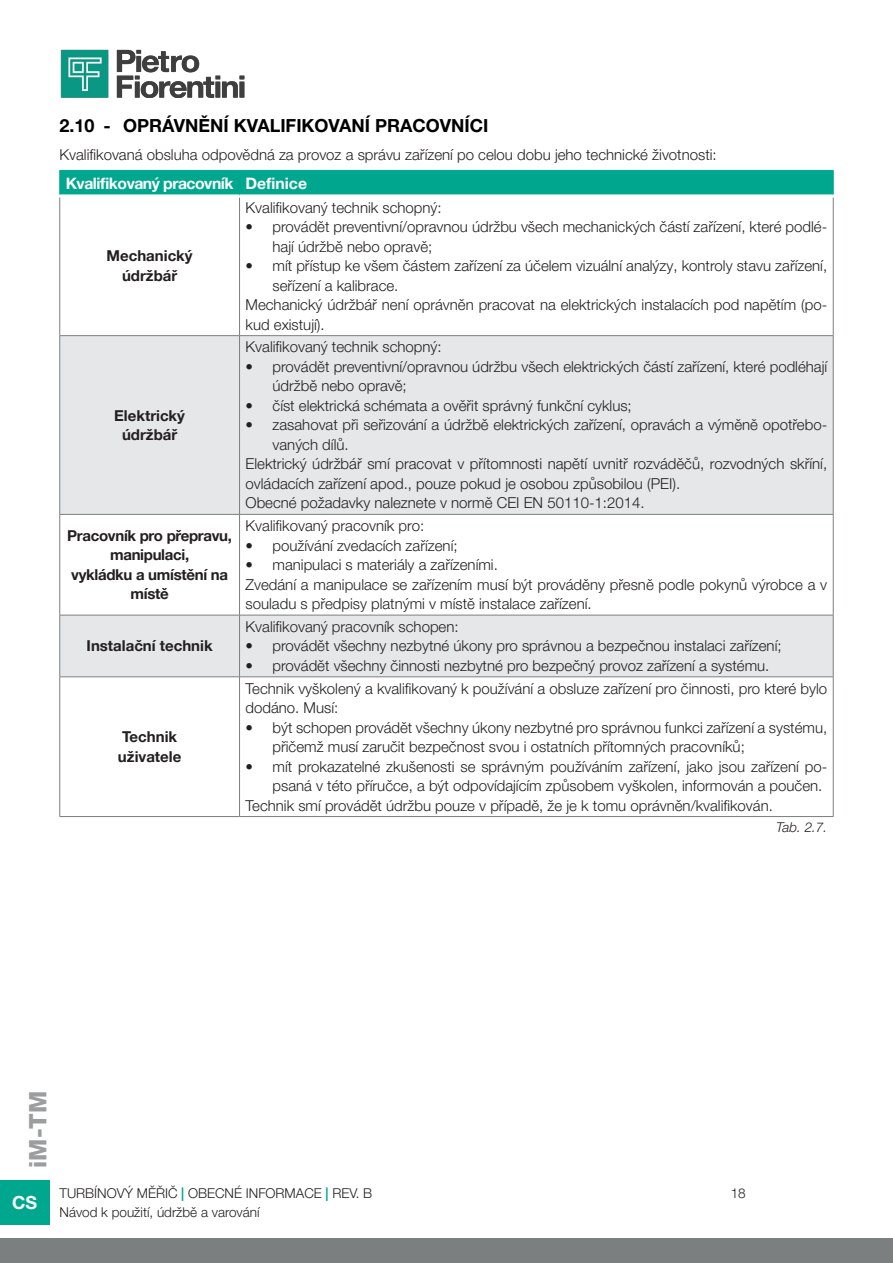
<style>
.page{position:relative;width:893px;height:1263px;background:#fff}
.page>*{position:absolute;margin:0;border:0;box-sizing:border-box;transform-origin:0 0}
.t1{font:800 24px "Helvetica Neue LT Pro";color:#9b9d9e}
.t2{font:700 18px "Helvetica Neue LT Pro";color:#000}
.Helvetica_Neue_LT_Pro_75_Bold_10_5_Centr{font:700 15.75px "Helvetica Neue LT Pro";letter-spacing:-.03em;color:#fff}
.Helvetica_Neue_LT_Pro_75_Bold_10_5_Sx_Bi{font:700 15.75px "Helvetica Neue LT Pro";color:#fff}
.Corpo_Testo_Helvetica_Neue_LT_Pro_45_Lig{font:300 15px/19.5px "Helvetica Neue LT Pro";color:#231f20}
.Helvetica_Neue_LT_Pro_75_Bold_10_Centrat{font:700 15px "Helvetica Neue LT Pro";color:#231f20}
.Helvetica_Neue_LT_Pro_75_Bold_10_Centrat-2{font:700 15px/19.5px "Helvetica Neue LT Pro";letter-spacing:-.02em;color:#231f20;text-align:center}
.t3{font:300 13.5px "Helvetica Neue LT Pro";color:#231f20}
.t4{font:italic 300 13.5px "Helvetica Neue LT Pro";color:#231f20}
.s1{font-weight:700;color:#00a78f}
</style>
<div class="page">
<img style="left:60px;top:49px;width:185px;height:49px">
<div style="left:0;top:1238px;width:893px;height:25px;background:#7c7f80"></div>
<div style="left:0;top:1180px;width:50px;height:45px;background:#00a78f"></div>
<div style="left:60px;top:336px;width:773px;height:178px;background:#e6e7e9"></div>
<svg style="left:60px;top:515px;width:773px;height:301px"></svg>
<hr style="left:59px;top:197px;width:1px;height:138px;background:#7c7f80">
<hr style="left:239px;top:197px;width:1px;height:138px;background:#7c7f80">
<hr style="left:833px;top:197px;width:1px;height:138px;background:#7c7f80">
<hr style="left:60px;top:335px;width:180px;height:1px;background:#7c7f80">
<hr style="left:59px;top:336px;width:1px;height:178px;background:#7c7f80">
<hr style="left:240px;top:335px;width:593px;height:1px;background:#7c7f80">
<hr style="left:239px;top:336px;width:1px;height:178px;background:#7c7f80">
<hr style="left:833px;top:336px;width:1px;height:178px;background:#7c7f80">
<hr style="left:60px;top:514px;width:180px;height:1px;background:#7c7f80">
<hr style="left:59px;top:515px;width:1px;height:100px;background:#7c7f80">
<hr style="left:240px;top:514px;width:593px;height:1px;background:#7c7f80">
<hr style="left:239px;top:515px;width:1px;height:100px;background:#7c7f80">
<hr style="left:833px;top:515px;width:1px;height:100px;background:#7c7f80">
<hr style="left:60px;top:615px;width:180px;height:1px;background:#7c7f80">
<hr style="left:59px;top:615px;width:1px;height:62px;background:#7c7f80">
<hr style="left:240px;top:615px;width:593px;height:1px;background:#7c7f80">
<hr style="left:239px;top:615px;width:1px;height:62px;background:#7c7f80">
<hr style="left:833px;top:615px;width:1px;height:62px;background:#7c7f80">
<hr style="left:60px;top:676px;width:180px;height:1px;background:#7c7f80">
<hr style="left:59px;top:677px;width:1px;height:139px;background:#7c7f80">
<hr style="left:240px;top:676px;width:593px;height:1px;background:#7c7f80">
<hr style="left:239px;top:677px;width:1px;height:139px;background:#7c7f80">
<hr style="left:833px;top:677px;width:1px;height:139px;background:#7c7f80">
<hr style="left:60px;top:816px;width:180px;height:1px;background:#7c7f80">
<hr style="left:240px;top:816px;width:593px;height:1px;background:#7c7f80">
<svg style="left:59px;top:170px;width:775px;height:26px;background:#10ac96"></svg>
<p class="t2" style="left:60px;top:114px;width:430px">2.10 - OPRÁVNĚNÍ KVALIFIKOVANÍ PRACOVNÍCI</p>
<p class="Corpo_Testo_Helvetica_Neue_LT_Pro_45_Lig" style="left:60px;top:145px;width:659px">Kvalifikovaná obsluha odpovědná za provoz a správu zařízení po celou dobu jeho technické životnosti:</p>
<p class="Helvetica_Neue_LT_Pro_75_Bold_10_5_Centr" style="left:66px;top:173px;width:169px">Kvalifikovaný pracovník</p>
<p class="Helvetica_Neue_LT_Pro_75_Bold_10_5_Sx_Bi" style="left:246px;top:173px;width:63px">Definice</p>
<p class="Helvetica_Neue_LT_Pro_75_Bold_10_Centrat" style="left:107px;top:247px;width:88px">Mechanický</p>
<p class="Helvetica_Neue_LT_Pro_75_Bold_10_Centrat" style="left:122px;top:266px;width:57px">údržbář</p>
<p class="Helvetica_Neue_LT_Pro_75_Bold_10_Centrat" style="left:114px;top:406px;width:72px">Elektrický</p>
<p class="Helvetica_Neue_LT_Pro_75_Bold_10_Centrat" style="left:122px;top:425px;width:57px">údržbář</p>
<p class="Helvetica_Neue_LT_Pro_75_Bold_10_Centrat-2" style="left:67px;top:525px;width:166px">Pracovník pro přepravu, manipulaci,</p>
<p class="Helvetica_Neue_LT_Pro_75_Bold_10_Centrat-2" style="left:71px;top:564px;width:158px">vykládku a umístění na místě</p>
<p class="Helvetica_Neue_LT_Pro_75_Bold_10_Centrat" style="left:87px;top:637px;width:128px">Instalační technik</p>
<p class="Helvetica_Neue_LT_Pro_75_Bold_10_Centrat" style="left:122px;top:728px;width:56px">Technik</p>
<p class="Helvetica_Neue_LT_Pro_75_Bold_10_Centrat" style="left:118px;top:747px;width:65px">uživatele</p>
<p class="Corpo_Testo_Helvetica_Neue_LT_Pro_45_Lig" style="left:246px;top:197px;width:198px">Kvalifikovaný technik schopný:</p>
<p class="Corpo_Testo_Helvetica_Neue_LT_Pro_45_Lig" style="left:273px;top:217px;width:556px;text-indent:-27px">• provádět preventivní/opravnou údržbu všech mechanických částí zařízení, které podlé&shy;hají údržbě nebo opravě;</p>
<p class="Corpo_Testo_Helvetica_Neue_LT_Pro_45_Lig" style="left:273px;top:256px;width:556px;text-indent:-27px">• mít přístup ke všem částem zařízení za účelem vizuální analýzy, kontroly stavu zařízení, seřízení a kalibrace.</p>
<p class="Corpo_Testo_Helvetica_Neue_LT_Pro_45_Lig" style="left:246px;top:295px;width:583px">Mechanický údržbář není oprávněn pracovat na elektrických instalacích pod napětím (po&shy;kud existují).</p>
<p class="Corpo_Testo_Helvetica_Neue_LT_Pro_45_Lig" style="left:246px;top:337px;width:198px">Kvalifikovaný technik schopný:</p>
<p class="Corpo_Testo_Helvetica_Neue_LT_Pro_45_Lig" style="left:273px;top:356px;width:556px;text-indent:-27px">• provádět preventivní/opravnou údržbu všech elektrických částí zařízení, které podléhají údržbě nebo opravě;</p>
<p class="Corpo_Testo_Helvetica_Neue_LT_Pro_45_Lig" style="left:246px;top:395px;width:388px">• číst elektrická schémata a ověřit správný funkční cyklus;</p>
<p class="Corpo_Testo_Helvetica_Neue_LT_Pro_45_Lig" style="left:273px;top:415px;width:556px;text-indent:-27px">• zasahovat při seřizování a údržbě elektrických zařízení, opravách a výměně opotřebo&shy;vaných dílů.</p>
<p class="Corpo_Testo_Helvetica_Neue_LT_Pro_45_Lig" style="left:246px;top:454px;width:583px">Elektrický údržbář smí pracovat v přítomnosti napětí uvnitř rozváděčů, rozvodných skříní, ovládacích zařízení apod., pouze pokud je osobou způsobilou (PEI).</p>
<p class="Corpo_Testo_Helvetica_Neue_LT_Pro_45_Lig" style="left:246px;top:493px;width:401px">Obecné požadavky naleznete v normě CEI EN 50110-1:2014.</p>
<p class="Corpo_Testo_Helvetica_Neue_LT_Pro_45_Lig" style="left:246px;top:516px;width:180px">Kvalifikovaný pracovník pro:</p>
<p class="Corpo_Testo_Helvetica_Neue_LT_Pro_45_Lig" style="left:246px;top:535px;width:214px">• používání zvedacích zařízení;</p>
<p class="Corpo_Testo_Helvetica_Neue_LT_Pro_45_Lig" style="left:246px;top:555px;width:254px">• manipulaci s materiály a zařízeními.</p>
<p class="Corpo_Testo_Helvetica_Neue_LT_Pro_45_Lig" style="left:246px;top:574px;width:583px">Zvedání a manipulace se zařízením musí být prováděny přesně podle pokynů výrobce a v souladu s předpisy platnými v místě instalace zařízení.</p>
<p class="Corpo_Testo_Helvetica_Neue_LT_Pro_45_Lig" style="left:246px;top:616px;width:215px">Kvalifikovaný pracovník schopen:</p>
<p class="Corpo_Testo_Helvetica_Neue_LT_Pro_45_Lig" style="left:246px;top:636px;width:538px">• provádět všechny nezbytné úkony pro správnou a bezpečnou instalaci zařízení;</p>
<p class="Corpo_Testo_Helvetica_Neue_LT_Pro_45_Lig" style="left:246px;top:655px;width:525px">• provádět všechny činnosti nezbytné pro bezpečný provoz zařízení a systému.</p>
<p class="Corpo_Testo_Helvetica_Neue_LT_Pro_45_Lig" style="left:246px;top:678px;width:583px">Technik vyškolený a kvalifikovaný k používání a obsluze zařízení pro činnosti, pro které bylo dodáno. Musí:</p>
<p class="Corpo_Testo_Helvetica_Neue_LT_Pro_45_Lig" style="left:273px;top:717px;width:556px;text-indent:-27px">• být schopen provádět všechny úkony nezbytné pro správnou funkci zařízení a systému, přičemž musí zaručit bezpečnost svou i ostatních přítomných pracovníků;</p>
<p class="Corpo_Testo_Helvetica_Neue_LT_Pro_45_Lig" style="left:273px;top:756px;width:556px;text-indent:-27px">• mít prokazatelné zkušenosti se správným používáním zařízení, jako jsou zařízení po&shy;psaná v této příručce, a být odpovídajícím způsobem vyškolen, informován a poučen.</p>
<p class="Corpo_Testo_Helvetica_Neue_LT_Pro_45_Lig" style="left:246px;top:795px;width:529px">Technik smí provádět údržbu pouze v případě, že je k tomu oprávněn/kvalifikován.</p>
<p class="t4" style="left:776px;top:819px;width:53px">Tab. 2.7.</p>
<h1 class="t1" style="left:24px;top:1168px;width:78px;rotate:-90deg">iM-TM</h1>
<p class="t3" style="left:12px;top:1204px;width:249px"><sup>CS</sup> Návod k použití, údržbě a varování</p>
<p class="t3" style="left:60px;top:1185px;width:314px">TURBÍNOVÝ MĚŘIČ <span class="s1">|</span> OBECNÉ INFORMACE <span class="s1">|</span> REV. B</p>
<p class="t3" style="left:731px;top:1185px;width:17px">18</p>
</div>
